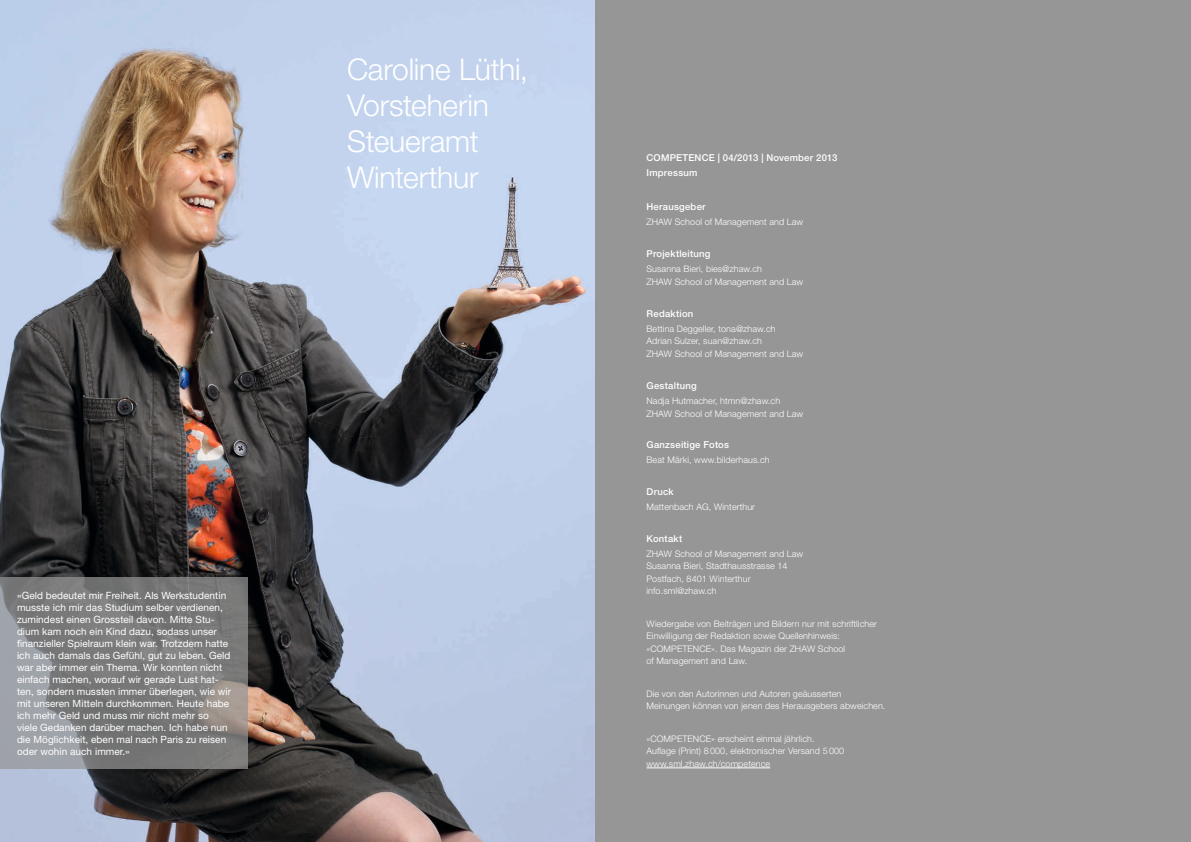
<style>
.page{position:relative;width:1191px;height:842px;background:#fff}
.page>*{position:absolute;margin:0;border:0;box-sizing:border-box;transform-origin:0 0}
.t1{font:300 30px/36px "Helvetica Neue LT Pro";letter-spacing:-.005em;color:#fff}
.t2{font:10px/12px "Helvetica Neue LT Pro";letter-spacing:.005em;color:#fff}
.t3{font:500 9.5px/14.2px "Helvetica Neue LT Pro";letter-spacing:.025em;color:#fff}
.t4{font:300 9px/12.5px "Helvetica Neue LT Pro";letter-spacing:.01em;color:#fff}
</style>
<div class="page">
<img style="left:0;top:0;width:595px;height:842px">
<svg style="left:0;top:577px;width:248px;height:192px;background:#808182"></svg>
<div style="left:595px;top:0;width:596px;height:842px;background:#969696"></div>
<hr style="left:646px;top:768px;width:124px;height:1px;background:#fff">
<h1 class="t1" style="left:347px;top:51px;width:182px">Caroline Lüthi,<br>Vorsteherin<br>Steueramt<br>Winterthur</h1>
<p class="t2" style="left:17px;top:589px;width:216px">«Geld bedeutet mir Freiheit. Als Werkstudentin musste ich mir das Studium selber verdienen, zumindest einen Grossteil davon. Mitte Stu&shy;dium kam noch ein Kind dazu, sodass unser finanzieller Spielraum klein war. Trotzdem hatte ich auch damals das Gefühl, gut zu leben. Geld war aber immer ein Thema. Wir konnten nicht einfach machen, worauf wir gerade Lust hat&shy;ten, sondern mussten immer überlegen, wie wir mit unseren Mitteln durchkommen. Heute habe ich mehr Geld und muss mir nicht mehr so viele Gedanken darüber machen. Ich habe nun die Möglichkeit, eben mal nach Paris zu reisen oder wohin auch immer.»</p>
<p class="t3" style="left:646px;top:151px;width:192px">COMPETENCE | 04/2013 | November 2013<br>Impressum</p>
<p class="t3" style="left:646px;top:199px;width:61px">Herausgeber</p>
<p class="t4" style="left:646px;top:216px;width:158px">ZHAW School of Management and Law</p>
<p class="t3" style="left:646px;top:246px;width:65px">Projektleitung</p>
<p class="t4" style="left:646px;top:262px;width:158px">Susanna Bieri, bies@zhaw.ch<br>ZHAW School of Management and Law</p>
<p class="t3" style="left:646px;top:306px;width:48px">Redaktion</p>
<p class="t4" style="left:646px;top:322px;width:158px">Bettina Deggeller, tona@zhaw.ch<br>Adrian Sulzer, suan@zhaw.ch<br>ZHAW School of Management and Law</p>
<p class="t3" style="left:646px;top:378px;width:52px">Gestaltung</p>
<p class="t4" style="left:646px;top:395px;width:158px">Nadja Hutmacher, htmn@zhaw.ch<br>ZHAW School of Management and Law</p>
<p class="t3" style="left:646px;top:437px;width:84px">Ganzseitige Fotos</p>
<p class="t4" style="left:646px;top:454px;width:125px">Beat Märki, www.bilderhaus.ch</p>
<p class="t3" style="left:646px;top:484px;width:29px">Druck</p>
<p class="t4" style="left:646px;top:501px;width:110px">Mattenbach AG, Winterthur</p>
<p class="t3" style="left:646px;top:531px;width:37px">Kontakt</p>
<p class="t4" style="left:646px;top:547px;width:158px">ZHAW School of Management and Law<br>Susanna Bieri, Stadthausstrasse 14<br>Postfach, 8401 Winterthur info.sml@zhaw.ch</p>
<p class="t4" style="left:646px;top:617px;width:232px">Wiedergabe von Beiträgen und Bildern nur mit schriftlicher Einwilligung der Redaktion sowie Quellenhinweis: «COMPETENCE». Das Magazin der ZHAW School<br>of Management and Law.</p>
<p class="t4" style="left:646px;top:687px;width:240px">Die von den Autorinnen und Autoren geäusserten<br>Meinungen können von jenen des Herausgebers abweichen.</p>
<p class="t4" style="left:646px;top:732px;width:199px">«COMPETENCE» erscheint einmal jährlich.<br>Auflage (Print) 8 000, elektronischer Versand 5 000 www.sml.zhaw.ch/competence</p>
</div>
